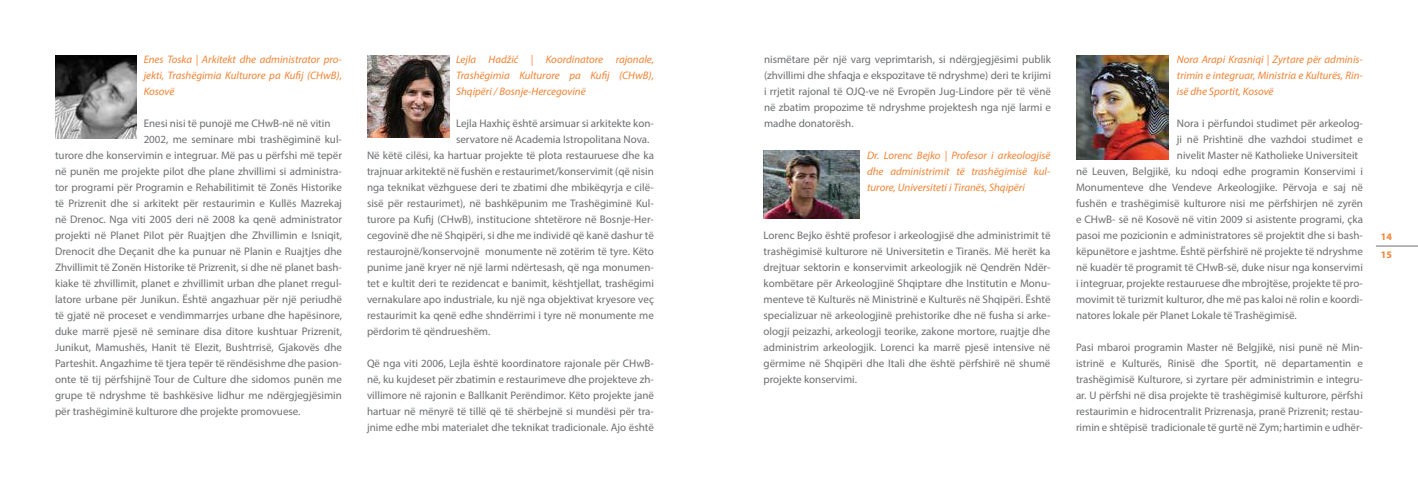
<style>
.page{position:relative;width:1418px;height:499px;background:#fff}
.page>*{position:absolute;margin:0;border:0;box-sizing:border-box;transform-origin:0 0}
.t1{font:11px/16px "Myriad Pro";color:#6d6e70;text-align:justify}
.t2{font:italic 10.9px/16px "Myriad Pro";color:#f58232;text-align:justify}
.t3{font:700 10px "Myriad Pro";color:#f58232}
</style>
<div class="page">
<hr style="left:1375px;top:246px;width:42px;height:1px;background:#6d6e70">
<img style="left:367px;top:55px;width:82px;height:82px">
<img style="left:763px;top:151px;width:96px;height:68px">
<img style="left:1076px;top:55px;width:92px;height:104px">
<img style="left:55px;top:55px;width:82px;height:83px">
<p class="t2" style="left:144px;top:51px;width:200px">Enes Toska | Arkitekt dhe administrator pro&shy;jekti, Trashëgimia Kulturore pa Kufij (CHwB), Kosovë</p>
<p class="t1" style="left:144px;top:115px;width:188px">Enesi nisi të punojë me CHwB-në në vitin</p>
<p class="t1" style="left:144px;top:131px;width:200px">2002, me seminare mbi trashëgiminë kul-</p>
<p class="t1" style="left:55px;top:147px;width:288px">turore dhe konservimin e integruar. Më pas u përfshi më tepër</p>
<p class="t1" style="left:55px;top:163px;width:288px">në punën me projekte pilot dhe plane zhvillimi si administra-</p>
<p class="t1" style="left:55px;top:179px;width:288px">tor programi për Programin e Rehabilitimit të Zonës Historike</p>
<p class="t1" style="left:55px;top:195px;width:288px">të Prizrenit dhe si arkitekt për restaurimin e Kullës Mazrekaj</p>
<p class="t1" style="left:55px;top:211px;width:288px">në Drenoc. Nga viti 2005 deri në 2008 ka qenë administrator</p>
<p class="t1" style="left:55px;top:227px;width:288px">projekti në Planet Pilot për Ruajtjen dhe Zhvillimin e Isniqit,</p>
<p class="t1" style="left:55px;top:243px;width:288px">Drenocit dhe Deçanit dhe ka punuar në Planin e Ruajtjes dhe</p>
<p class="t1" style="left:55px;top:259px;width:288px">Zhvillimit të Zonën Historike të Prizrenit, si dhe në planet bash-</p>
<p class="t1" style="left:55px;top:275px;width:288px">kiake të zhvillimit, planet e zhvillimit urban dhe planet rregul-</p>
<p class="t1" style="left:55px;top:291px;width:288px">latore urbane për Junikun. Është angazhuar për një periudhë</p>
<p class="t1" style="left:55px;top:307px;width:288px">të gjatë në proceset e vendimmarrjes urbane dhe hapësinore,</p>
<p class="t1" style="left:55px;top:323px;width:288px">duke marrë pjesë në seminare disa ditore kushtuar Prizrenit,</p>
<p class="t1" style="left:55px;top:339px;width:288px">Junikut, Mamushës, Hanit të Elezit, Bushtrrisë, Gjakovës dhe</p>
<p class="t1" style="left:55px;top:355px;width:288px">Parteshit. Angazhime të tjera tepër të rëndësishme dhe pasion-</p>
<p class="t1" style="left:55px;top:371px;width:288px">onte të tij përfshijnë Tour de Culture dhe sidomos punën me</p>
<p class="t1" style="left:55px;top:387px;width:288px">grupe të ndryshme të bashkësive lidhur me ndërgjegjësimin</p>
<p class="t1" style="left:55px;top:403px;width:247px">për trashëgiminë kulturore dhe projekte promovuese.</p>
<p class="t2" style="left:456px;top:51px;width:199px">Lejla Hadžić | Koordinatore rajonale, Trashëgimia Kulturore pa Kufij (CHwB), Shqipëri / Bosnje-Hercegovinë</p>
<p class="t1" style="left:456px;top:115px;width:199px">Lejla Haxhiç është arsimuar si arkitekte kon-</p>
<p class="t1" style="left:456px;top:131px;width:195px">servatore në Academia Istropolitana Nova.</p>
<p class="t1" style="left:367px;top:147px;width:288px">Në këtë cilësi, ka hartuar projekte të plota restauruese dhe ka</p>
<p class="t1" style="left:367px;top:163px;width:288px">trajnuar arkitektë në fushën e restaurimet/konservimit (që nisin</p>
<p class="t1" style="left:367px;top:179px;width:288px">nga teknikat vëzhguese deri te zbatimi dhe mbikëqyrja e cilë-</p>
<p class="t1" style="left:367px;top:195px;width:288px">sisë për restaurimet), në bashkëpunim me Trashëgiminë Kul-</p>
<p class="t1" style="left:367px;top:211px;width:288px">turore pa Kufij (CHwB), institucione shtetërore në Bosnje-Her-</p>
<p class="t1" style="left:367px;top:227px;width:288px">cegovinë dhe në Shqipëri, si dhe me individë që kanë dashur të</p>
<p class="t1" style="left:367px;top:243px;width:288px">restaurojnë/konservojnë monumente në zotërim të tyre. Këto</p>
<p class="t1" style="left:367px;top:259px;width:288px">punime janë kryer në një larmi ndërtesash, që nga monumen-</p>
<p class="t1" style="left:367px;top:275px;width:288px">tet e kultit deri te rezidencat e banimit, kështjellat, trashëgimi</p>
<p class="t1" style="left:367px;top:291px;width:288px">vernakulare apo industriale, ku një nga objektivat kryesore veç</p>
<p class="t1" style="left:367px;top:307px;width:288px">restaurimit ka qenë edhe shndërrimi i tyre në monumente me</p>
<p class="t1" style="left:367px;top:323px;width:125px">përdorim të qëndrueshëm.</p>
<p class="t1" style="left:367px;top:355px;width:288px">Që nga viti 2006, Lejla është koordinatore rajonale për CHwB&shy;në, ku kujdeset për zbatimin e restaurimeve dhe projekteve zh&shy;villimore në rajonin e Ballkanit Perëndimor. Këto projekte janë hartuar në mënyrë të tillë që të shërbejnë si mundësi për tra&shy;jnime edhe mbi materialet dhe teknikat tradicionale. Ajo është</p>
<p class="t1" style="left:764px;top:51px;width:288px">nismëtare për një varg veprimtarish, si ndërgjegjësimi publik (zhvillimi dhe shfaqja e ekspozitave të ndryshme) deri te krijimi i rrjetit rajonal të OJQ-ve në Evropën Jug-Lindore për të vënë në zbatim propozime të ndryshme projektesh nga një larmi e madhe donatorësh.</p>
<p class="t2" style="left:867px;top:147px;width:185px">Dr. Lorenc Bejko | Profesor i arkeologjisë dhe administrimit të trashëgimisë kul&shy;turore, Universiteti i Tiranës, Shqipëri</p>
<p class="t1" style="left:763px;top:227px;width:288px">Lorenc Bejko është profesor i arkeologjisë dhe administrimit të trashëgimisë kulturore në Universitetin e Tiranës. Më herët ka drejtuar sektorin e konservimit arkeologjik në Qendrën Ndër&shy;kombëtare për Arkeologjinë Shqiptare dhe Institutin e Monu&shy;menteve të Kulturës në Ministrinë e Kulturës në Shqipëri. Është specializuar në arkeologjinë prehistorike dhe në fusha si arke&shy;ologji peizazhi, arkeologji teorike, zakone mortore, ruajtje dhe administrim arkeologjik. Lorenci ka marrë pjesë intensive në gërmime në Shqipëri dhe Itali dhe është përfshirë në shumë projekte konservimi.</p>
<p class="t2" style="left:1176px;top:51px;width:187px">Nora Arapi Krasniqi | Zyrtare për adminis&shy;trimin e integruar, Ministria e Kulturës, Rin&shy;isë dhe Sportit, Kosovë</p>
<p class="t1" style="left:1176px;top:115px;width:187px">Nora i përfundoi studimet për arkeolog-</p>
<p class="t1" style="left:1176px;top:131px;width:187px">ji në Prishtinë dhe vazhdoi studimet e</p>
<p class="t1" style="left:1176px;top:147px;width:183px">nivelit Master në Katholieke Universiteit</p>
<p class="t1" style="left:1075px;top:163px;width:288px">në Leuven, Belgjikë, ku ndoqi edhe programin Konservimi i</p>
<p class="t1" style="left:1075px;top:179px;width:288px">Monumenteve dhe Vendeve Arkeologjike. Përvoja e saj në</p>
<p class="t1" style="left:1075px;top:195px;width:288px">fushën e trashëgimisë kulturore nisi me përfshirjen në zyrën</p>
<p class="t1" style="left:1075px;top:211px;width:288px">e CHwB- së në Kosovë në vitin 2009 si asistente programi, çka</p>
<p class="t1" style="left:1075px;top:227px;width:288px">pasoi me pozicionin e administratores së projektit dhe si bash-</p>
<p class="t1" style="left:1075px;top:243px;width:288px">këpunëtore e jashtme. Është përfshirë në projekte të ndryshme</p>
<p class="t1" style="left:1075px;top:259px;width:288px">në kuadër të programit të CHwB-së, duke nisur nga konservimi</p>
<p class="t1" style="left:1075px;top:275px;width:288px">i integruar, projekte restauruese dhe mbrojtëse, projekte të pro-</p>
<p class="t1" style="left:1075px;top:291px;width:288px">movimit të turizmit kulturor, dhe më pas kaloi në rolin e koordi-</p>
<p class="t1" style="left:1075px;top:307px;width:222px">natores lokale për Planet Lokale të Trashëgimisë.</p>
<p class="t1" style="left:1075px;top:339px;width:288px">Pasi mbaroi programin Master në Belgjikë, nisi punë në Min&shy;istrinë e Kulturës, Rinisë dhe Sportit, në departamentin e trashëgimisë Kulturore, si zyrtare për administrimin e integru&shy;ar. U përfshi në disa projekte të trashëgimisë kulturore, përfshi restaurimin e hidrocentralit Prizrenasja, pranë Prizrenit; restau&shy;rimin e shtëpisë tradicionale të gurtë në Zym; hartimin e udhër-</p>
<p class="t3" style="left:1380px;top:231px;width:13px">14</p>
<p class="t3" style="left:1380px;top:248px;width:13px">15</p>
</div>
